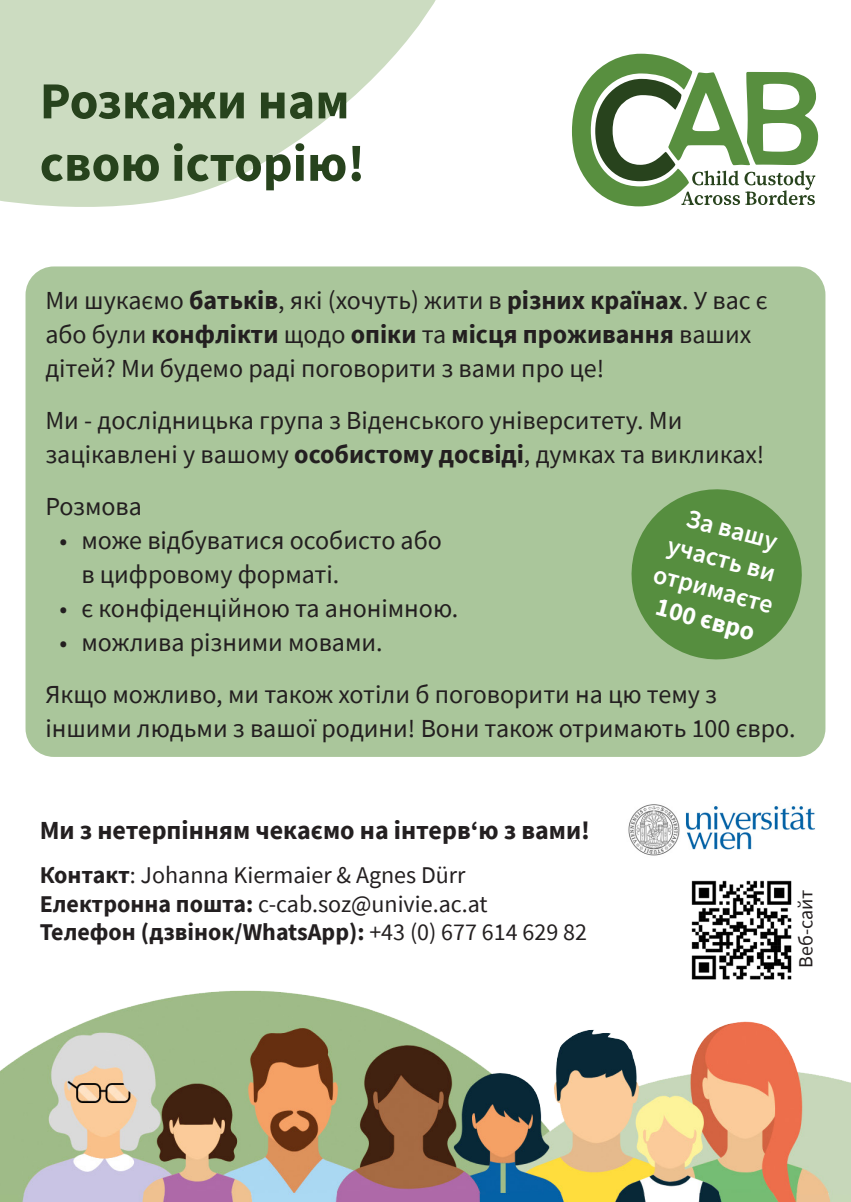
<style>
.page{position:relative;width:851px;height:1202px;background:#fff}
.page>*{position:absolute;margin:0;border:0;box-sizing:border-box;transform-origin:0 0}
.t1{font:700 52px/62.4px "Source Sans Pro";color:#27431d}
.t2{font:26px/34px "Source Sans Pro";color:#231f20}
.t3{font:700 26px "Source Sans Pro";color:#231f20}
.t4{font:600 26px/31.2px "Source Sans Pro";color:#fff;text-align:center}
.t5{font:700 26px "Source Sans Pro";color:#fff}
.t6{font:24px/28.8px "Source Sans Pro";color:#231f20}
.t7{font:20px "Source Sans Pro";color:#231f20}
.s1{font-weight:700}
</style>
<div class="page">
<svg style="left:0;top:0;width:435px;height:207px;fill:#ccdcc1"></svg>
<img style="left:628px;top:804px;width:187px;height:52px">
<img style="left:0;top:990px;width:850px;height:212px">
<svg style="left:572px;top:54px;width:246px;height:152px"></svg>
<div style="left:26px;top:266px;width:799px;height:491px;background:#aac69b;border-radius:28px"></div>
<svg style="left:631px;top:489px;width:171px;height:171px"></svg>
<img style="left:691px;top:880px;width:101px;height:100px">
<h1 class="t1" style="left:40px;top:69px;width:327px">Розкажи нам свою історію!</h1>
<p class="t2" style="left:45px;top:283px;width:723px">Ми шукаємо <span class="s1">батьків</span>, які (хочуть) жити в <span class="s1">різних країнах</span>. У вас є або були <span class="s1">конфлікти</span> щодо <span class="s1">опіки</span> та <span class="s1">місця проживання</span> ваших дітей? Ми будемо раді поговорити з вами про це!</p>
<p class="t2" style="left:45px;top:403px;width:720px">Ми - дослідницька група з Віденського університету. Ми зацікавлені у вашому <span class="s1">особистому досвіді</span>, думках та викликах!</p>
<p class="t2" style="left:45px;top:489px;width:98px">Розмова</p>
<p class="t2" style="left:81px;top:523px;width:362px;text-indent:-22px">• може відбуватися особисто або в цифровому форматі.</p>
<p class="t2" style="left:59px;top:591px;width:400px">• є конфіденційною та анонімною.</p>
<p class="t2" style="left:45px;top:616px;width:673px;line-height:52px;text-indent:14px">• можлива різними мовами.<br>Якщо можливо, ми також хотіли б поговорити на цю тему з</p>
<p class="t2" style="left:45px;top:711px;width:751px">іншими людьми з вашої родини! Вони також отримають 100 євро.</p>
<p class="t4" style="left:674px;top:498px;width:124px;rotate:15deg">За вашу участь ви отримаєте</p>
<p class="t5" style="left:660px;top:589px;width:103px;rotate:15deg">100 євро</p>
<p class="t3" style="left:40px;top:812px;width:552px">Ми з нетерпінням чекаємо на інтерв‘ю з вами!</p>
<p class="t6" style="left:40px;top:860px;width:548px"><span class="s1">Контакт</span>: Johanna Kiermaier &amp; Agnes Dürr<br><span class="s1">Електронна пошта:</span> c-cab.soz@univie.ac.at<br><span class="s1">Телефон (дзвінок/WhatsApp):</span> +43 (0) 677 614 629 82</p>
<p class="t7" style="left:792px;top:968px;width:80px;rotate:-90deg">Веб-сайт</p>
</div>
